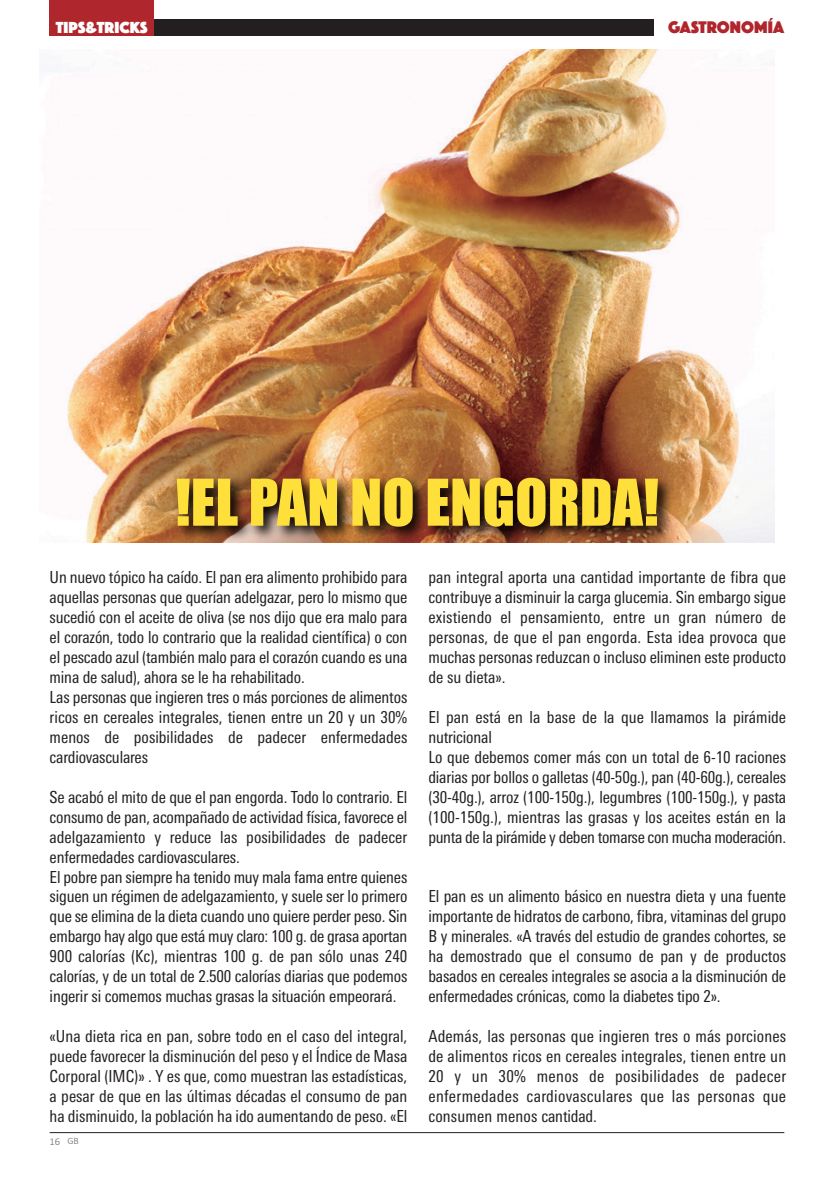
<style>
.page{position:relative;width:834px;height:1191px;background:#fff}
.page>*{position:absolute;margin:0;border:0;box-sizing:border-box;transform-origin:0 0}
.t1{font:59.5px "Impact";color:#ffe03b}
.t2{font:17.5px "Phosphate Solid";letter-spacing:.005em;color:#af262c}
.t3{font:condensed 16.62px/19.9px "Linotype Univers";letter-spacing:-.01em;color:#231f20;text-align:justify}
.t4{font:16.62px "Phosphate Solid";letter-spacing:.005em;color:#fff}
.t5{font:300 10.5px "Calibri";color:rgb(35 31 32/.7)}
.t6{font:300 9.8px "Calibri";color:rgb(35 31 32/.7)}
</style>
<div class="page">
<hr style="left:50px;top:1132px;width:734px;height:1px;background:#231f20">
<div style="left:50px;top:0;width:104px;height:36px;background:#af262c"></div>
<div style="left:154px;top:19px;width:499px;height:17px;background:#231f20"></div>
<img style="left:45px;top:50px;width:695px;height:408px">
<img style="left:86px;top:458px;width:689px;height:85px">
<p class="t4" style="left:56px;top:17px;width:94px">TIPS&amp;TRICKS</p>
<p class="t2" style="left:668px;top:17px;width:117px">GASTRONOMÍA</p>
<p class="t1" style="left:175px;top:466px;width:485px">!EL PAN NO ENGORDA!</p>
<p class="t3" style="left:50px;top:569px;width:359px">Un nuevo tópico ha caído. El pan era alimento prohibido para aquellas personas que querían adelgazar, pero lo mismo que sucedió con el aceite de oliva (se nos dijo que era malo para el corazón, todo lo contrario que la realidad científica) o con el pescado azul (también malo para el corazón cuando es una mina de salud), ahora se le ha rehabilitado.</p>
<p class="t3" style="left:50px;top:688px;width:359px">Las personas que ingieren tres o más porciones de alimentos ricos en cereales integrales, tienen entre un 20 y un 30% menos de posibilidades de padecer enfermedades cardiovasculares</p>
<p class="t3" style="left:50px;top:788px;width:359px">Se acabó el mito de que el pan engorda. Todo lo contrario. El consumo de pan, acompañado de actividad física, favorece el adelgazamiento y reduce las posibilidades de padecer enfermedades cardiovasculares.</p>
<p class="t3" style="left:50px;top:868px;width:359px">El pobre pan siempre ha tenido muy mala fama entre quienes siguen un régimen de adelgazamiento, y suele ser lo primero que se elimina de la dieta cuando uno quiere perder peso. Sin embargo hay algo que está muy claro: 100 g. de grasa aportan 900 calorías (Kc), mientras 100 g. de pan sólo unas 240 calorías, y de un total de 2.500 calorías diarias que podemos ingerir si comemos muchas grasas la situación empeorará.</p>
<p class="t3" style="left:50px;top:1027px;width:359px">«Una dieta rica en pan, sobre todo en el caso del integral, puede favorecer la disminución del peso y el Índice de Masa Corporal (IMC)» . Y es que, como muestran las estadísticas, a pesar de que en las últimas décadas el consumo de pan ha disminuido, la población ha ido aumentando de peso. «El</p>
<p class="t5" style="left:50px;top:1136px;width:12px">16</p>
<p class="t6" style="left:67px;top:1136px;width:13px">GB</p>
<p class="t3" style="left:428px;top:569px;width:359px">pan integral aporta una cantidad importante de fibra que contribuye a disminuir la carga glucemia. Sin embargo sigue existiendo el pensamiento, entre un gran número de personas, de que el pan engorda. Esta idea provoca que muchas personas reduzcan o incluso eliminen este producto de su dieta».</p>
<p class="t3" style="left:428px;top:708px;width:359px">El pan está en la base de la que llamamos la pirámide nutricional</p>
<p class="t3" style="left:428px;top:748px;width:359px">Lo que debemos comer más con un total de 6-10 raciones diarias por bollos o galletas (40-50g.), pan (40-60g.), cereales (30-40g.), arroz (100-150g.), legumbres (100-150g.), y pasta (100-150g.), mientras las grasas y los aceites están en la punta de la pirámide y deben tomarse con mucha moderación.</p>
<p class="t3" style="left:428px;top:888px;width:359px">El pan es un alimento básico en nuestra dieta y una fuente importante de hidratos de carbono, fibra, vitaminas del grupo B y minerales. «A través del estudio de grandes cohortes, se ha demostrado que el consumo de pan y de productos basados en cereales integrales se asocia a la disminución de enfermedades crónicas, como la diabetes tipo 2».</p>
<p class="t3" style="left:428px;top:1027px;width:359px">Además, las personas que ingieren tres o más porciones de alimentos ricos en cereales integrales, tienen entre un 20 y un 30% menos de posibilidades de padecer enfermedades cardiovasculares que las personas que consumen menos cantidad.</p>
</div>
